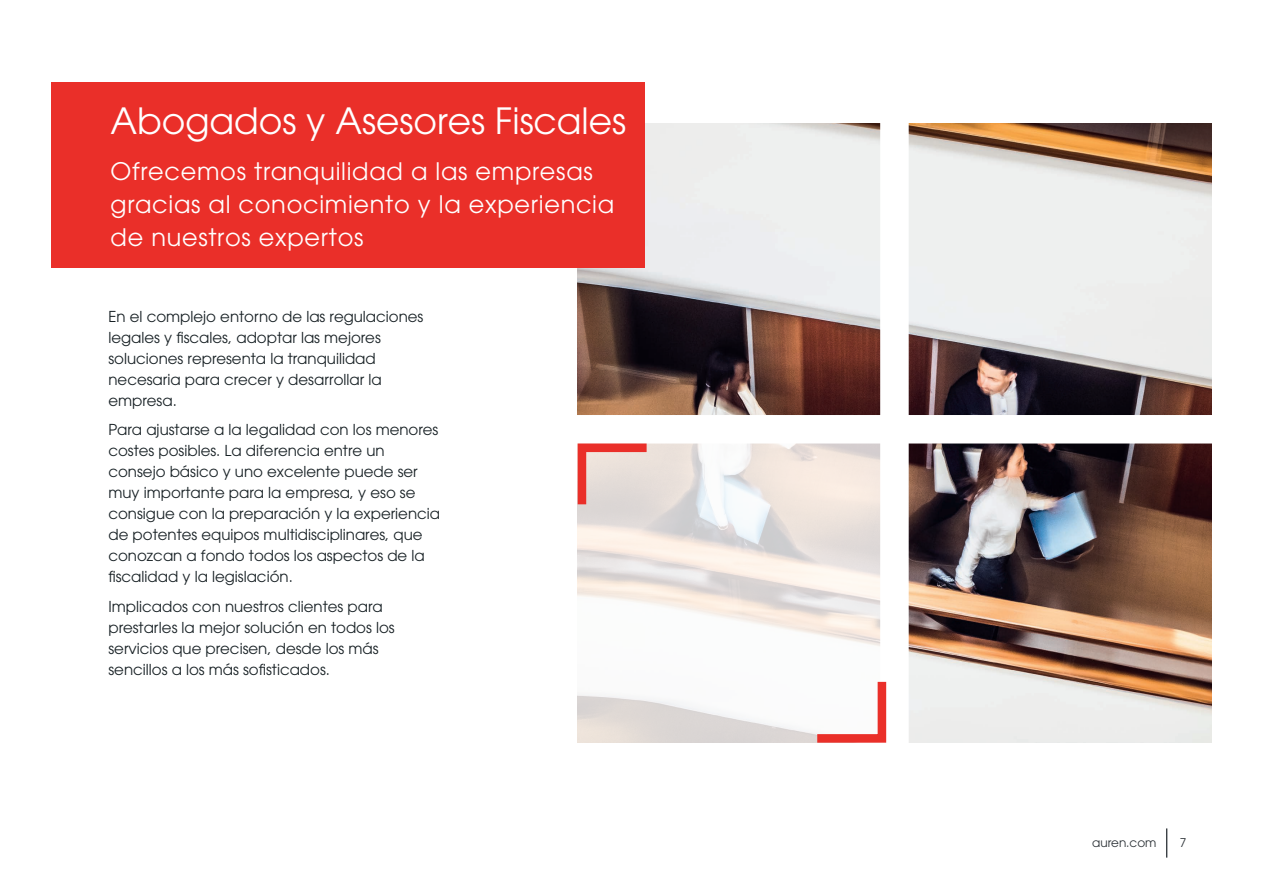
<style>
.page{position:relative;width:1263px;height:893px;background:#fff}
.page>*{position:absolute;margin:0;border:0;box-sizing:border-box;transform-origin:0 0}
.t1{font:36px "ITC Avant Garde Pro";color:#fff}
.t2{font:24px/33px "ITC Avant Garde Pro";letter-spacing:.03em;color:#fff}
.t3{font:15px/21px "ITC Avant Garde Pro";color:#182125}
.t4{font:12px "ITC Avant Garde Pro";color:#292f34}
</style>
<div class="page">
<img style="left:578px;top:124px;width:633px;height:619px">
<div style="left:880px;top:77px;width:29px;height:704px;background:#fff"></div>
<div style="left:542px;top:415px;width:704px;height:28px;background:#fff"></div>
<svg style="left:577px;top:443px;width:303px;height:300px"></svg>
<svg style="left:577px;top:443px;width:78px;height:70px;background:#e5bbb6"></svg>
<svg style="left:809px;top:673px;width:78px;height:70px"></svg>
<div style="left:51px;top:83px;width:593px;height:185px;background:#ea2f29"></div>
<hr style="left:1166px;top:828px;width:1px;height:30px;background:#292f34">
<h1 class="t1" style="left:111px;top:99px;width:517px">Abogados y Asesores Fiscales</h1>
<h2 class="t2" style="left:111px;top:154px;width:505px">Ofrecemos tranquilidad a las empresas gracias al conocimiento y la experiencia de nuestros expertos</h2>
<p class="t3" style="left:108px;top:306px;width:316px">En el complejo entorno de las regulaciones legales y fiscales, adoptar las mejores soluciones representa la tranquilidad necesaria para crecer y desarrollar la empresa.</p>
<p class="t3" style="left:108px;top:419px;width:333px">Para ajustarse a la legalidad con los menores costes posibles. La diferencia entre un consejo básico y uno excelente puede ser muy importante para la empresa, y eso se consigue con la preparación y la experiencia de potentes equipos multidisciplinares, que conozcan a fondo todos los aspectos de la fiscalidad y la legislación.</p>
<p class="t3" style="left:108px;top:596px;width:288px">Implicados con nuestros clientes para prestarles la mejor solución en todos los servicios que precisen, desde los más sencillos a los más sofisticados.</p>
<p class="t4" style="left:1092px;top:835px;width:66px">auren.com</p>
<p class="t4" style="left:1180px;top:835px;width:8px">7</p>
</div>
